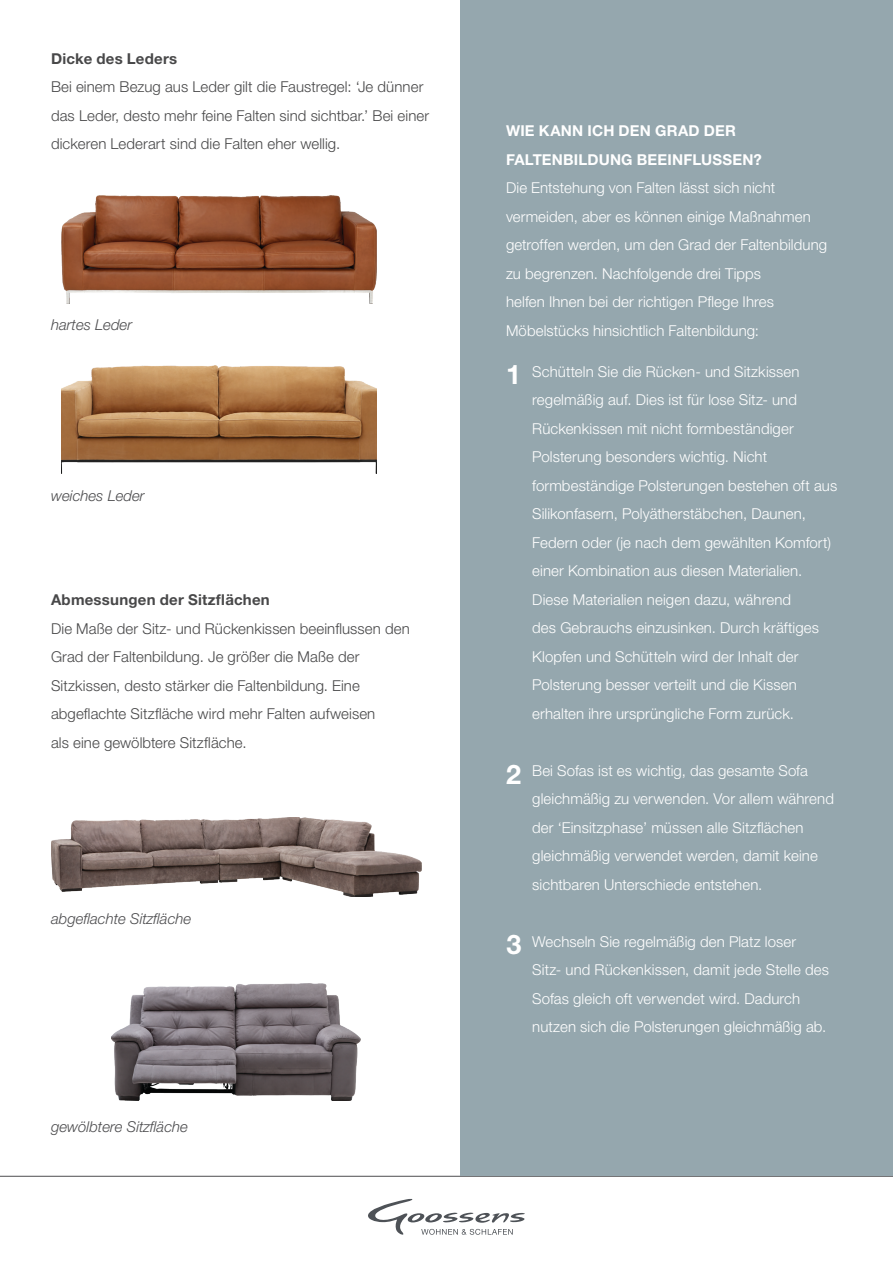
<style>
.page{position:relative;width:893px;height:1263px;background:#fff}
.page>*{position:absolute;margin:0;border:0;box-sizing:border-box;transform-origin:0 0}
.list_paragraph{font:700 27px "Helvetica Neue LT Std";color:#fff}
.list_paragraph-2{font:300 15px/28.5px "Helvetica Neue LT Std";letter-spacing:.005em;color:#fff}
.list_paragraph-3{font:300 15px/28.5px "Helvetica Neue LT Std";letter-spacing:.005em;color:#484849}
.t1{font:italic 300 15px "Helvetica Neue LT Std";color:#4d4d4f}
.list_paragraph-4{font:700 15px "Helvetica Neue LT Std";letter-spacing:.015em;color:#fff}
.list_paragraph-5{font:700 15px "Helvetica Neue LT Std";letter-spacing:.015em;color:#484849}
.s1{font-weight:700}
</style>
<div class="page">
<hr style="left:0;top:1176px;width:893px;height:1px;background:#4d4d4f">
<svg style="left:368px;top:1198px;width:157px;height:37px"></svg>
<div style="left:461px;top:0;width:432px;height:1176px;background:#95a7ae"></div>
<img style="left:61px;top:196px;width:316px;height:107px">
<img style="left:61px;top:366px;width:316px;height:107px">
<img style="left:51px;top:818px;width:370px;height:78px">
<img style="left:111px;top:984px;width:250px;height:117px">
<p class="list_paragraph-5" style="left:51px;top:49px;width:128px">Dicke des Leders</p>
<p class="list_paragraph-3" style="left:51px;top:72px;width:374px">Bei einem Bezug aus Leder gilt die Faustregel: ‘Je dünner</p>
<p class="list_paragraph-3" style="left:51px;top:101px;width:380px">das Leder, desto mehr feine Falten sind sichtbar.’ Bei einer dickeren Lederart sind die Falten eher wellig.</p>
<p class="t1" style="left:51px;top:316px;width:83px">hartes Leder</p>
<p class="t1" style="left:51px;top:486px;width:95px">weiches Leder</p>
<p class="list_paragraph-3" style="left:51px;top:585px;width:360px"><span class="s1">Abmessungen der Sitzflächen<br></span>Die Maße der Sitz- und Rückenkissen beeinflussen den</p>
<p class="list_paragraph-3" style="left:51px;top:642px;width:310px">Grad der Faltenbildung. Je größer die Maße der</p>
<p class="list_paragraph-3" style="left:51px;top:671px;width:326px">Sitzkissen, desto stärker die Faltenbildung. Eine abgeflachte Sitzfläche wird mehr Falten aufweisen</p>
<p class="list_paragraph-3" style="left:51px;top:728px;width:197px">als eine gewölbtere Sitzfläche.</p>
<p class="t1" style="left:51px;top:909px;width:142px">abgeflachte Sitzfläche</p>
<p class="t1" style="left:51px;top:1118px;width:138px">gewölbtere Sitzfläche</p>
<p class="list_paragraph-4" style="left:506px;top:122px;width:231px">WIE KANN ICH DEN GRAD DER</p>
<p class="list_paragraph-4" style="left:506px;top:150px;width:257px">FALTENBILDUNG BEEINFLUSSEN?</p>
<p class="list_paragraph-2" style="left:506px;top:173px;width:323px">Die Entstehung von Falten lässt sich nicht vermeiden, aber es können einige Maßnahmen getroffen werden, um den Grad der Faltenbildung zu begrenzen. Nachfolgende drei Tipps</p>
<p class="list_paragraph-2" style="left:506px;top:287px;width:269px">helfen Ihnen bei der richtigen Pflege Ihres<br>Möbelstücks hinsichtlich Faltenbildung:</p>
<p class="list_paragraph" style="left:506px;top:358px;width:17px">1</p>
<p class="list_paragraph-2" style="left:532px;top:357px;width:306px">Schütteln Sie die Rücken- und Sitzkissen regelmäßig auf. Dies ist für lose Sitz- und Rückenkissen mit nicht formbeständiger Polsterung besonders wichtig. Nicht formbeständige Polsterungen bestehen oft aus Silikonfasern, Polyätherstäbchen, Daunen, Federn oder (je nach dem gewählten Komfort) einer Kombination aus diesen Materialien.<br>Diese Materialien neigen dazu, während</p>
<p class="list_paragraph-2" style="left:532px;top:613px;width:288px">des Gebrauchs einzusinken. Durch kräftiges</p>
<p class="list_paragraph-2" style="left:532px;top:642px;width:268px;text-align:justify">Klopfen und Schütteln wird der Inhalt der Polsterung besser verteilt und die Kissen erhalten ihre ursprüngliche Form zurück.</p>
<p class="list_paragraph" style="left:506px;top:758px;width:17px">2</p>
<p class="list_paragraph-2" style="left:532px;top:756px;width:277px">Bei Sofas ist es wichtig, das gesamte Sofa</p>
<p class="list_paragraph-2" style="left:532px;top:784px;width:303px">gleichmäßig zu verwenden. Vor allem während der ‘Einsitzphase’ müssen alle Sitzflächen gleichmäßig verwendet werden, damit keine sichtbaren Unterschiede entstehen.</p>
<p class="list_paragraph" style="left:506px;top:928px;width:17px">3</p>
<p class="list_paragraph-2" style="left:532px;top:927px;width:298px">Wechseln Sie regelmäßig den Platz loser<br>Sitz- und Rückenkissen, damit jede Stelle des</p>
<p class="list_paragraph-2" style="left:532px;top:984px;width:296px">Sofas gleich oft verwendet wird. Dadurch nutzen sich die Polsterungen gleichmäßig ab.</p>
</div>
